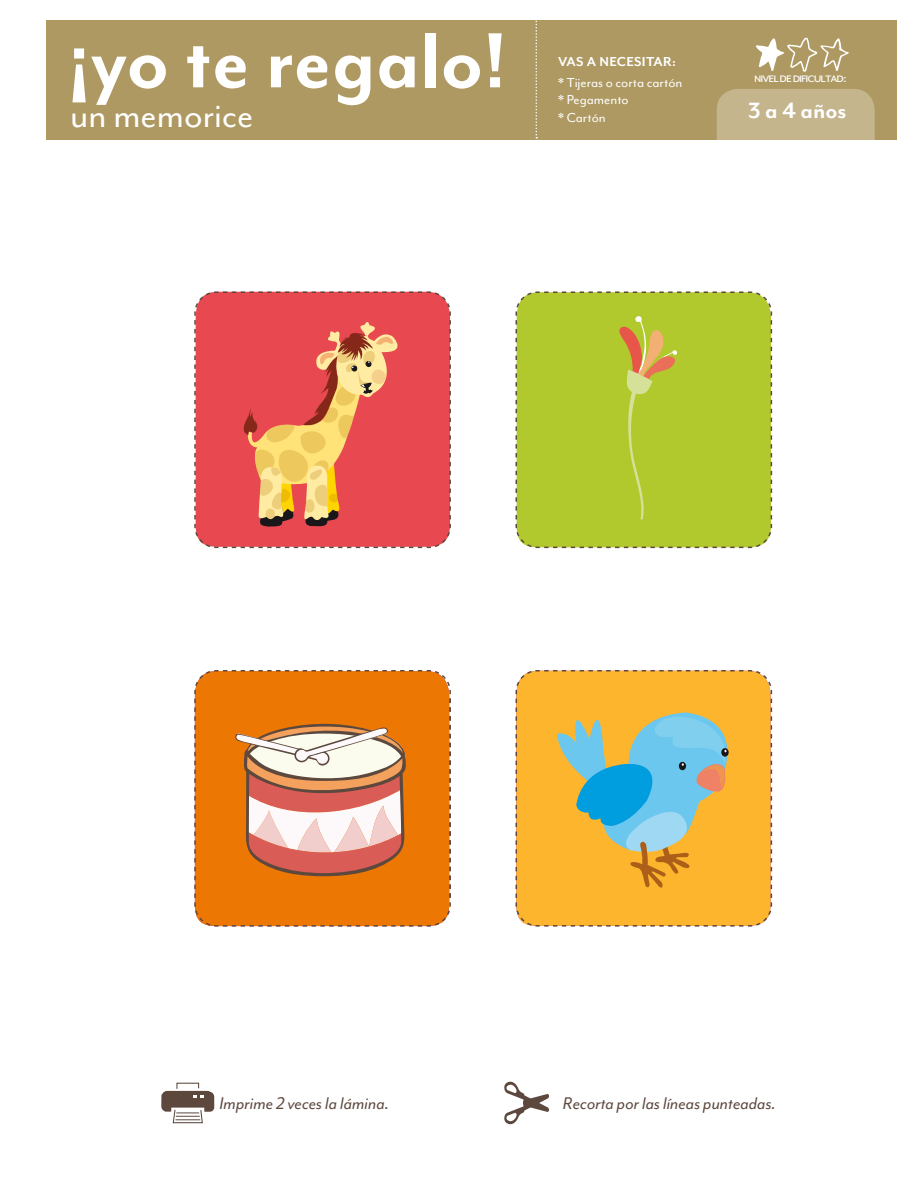
<style>
.page{position:relative;width:918px;height:1188px;background:#fff}
.page>*{position:absolute;margin:0;border:0;box-sizing:border-box;transform-origin:0 0}
.t1{font:90px "Mr Eaves Mod B";color:#fff}
.t2{font:39.3px "Mr Eaves Mod R";color:#fff}
.t3{font:25.5px "Mr Eaves Mod B";color:#fff}
.t4{font:19.5px "Mr Eaves Mod RI";color:#5d483e}
.t5{font:15px/21.5px "Mr Eaves Mod R";color:#fff}
.t6{font:15px "Mr Eaves Mod SCR";letter-spacing:-.06em;color:#fff}
.s1{font-family:"Mr Eaves Mod B"}
</style>
<div class="page">
<div style="left:46px;top:20px;width:851px;height:119px;background:#ae9962"></div>
<div style="left:717px;top:89px;width:158px;height:50px;background:#c4b58d"></div>
<svg style="left:536px;top:20px;width:1px;height:119px"></svg>
<svg style="left:504px;top:1081px;width:45px;height:44px"></svg>
<svg style="left:161px;top:1082px;width:53px;height:42px"></svg>
<svg style="left:756px;top:37px;width:93px;height:35px"></svg>
<svg style="left:515px;top:670px;width:258px;height:257px;background:#f8b535"></svg>
<div style="left:194px;top:670px;width:257px;height:257px;background:#ed7703"></div>
<div style="left:515px;top:291px;width:258px;height:258px;background:#b1c92c"></div>
<svg style="left:194px;top:291px;width:257px;height:258px;background:#e54f56"></svg>
<svg style="left:449px;top:698px;width:2px;height:202px"></svg>
<svg style="left:244px;top:322px;width:154px;height:205px;background:#e5765a"></svg>
<svg style="left:616px;top:315px;width:63px;height:205px;background:#b9c338"></svg>
<svg style="left:557px;top:712px;width:172px;height:176px;background:#acb686"></svg>
<svg style="left:235px;top:724px;width:171px;height:152px"></svg>
<p class="t1" style="left:68px;top:10px;width:441px">¡yo te regalo!</p>
<p class="t2" style="left:70px;top:94px;width:185px">un memorice</p>
<p class="t5" style="left:558px;top:50px;width:126px"><span class="s1">VAS A NECESITAR: </span>* Tijeras o corta cartón</p>
<p class="t5" style="left:558px;top:91px;width:72px;line-height:17.2px">* Pegamento * Cartón</p>
<p class="t6" style="left:754px;top:69px;width:94px">nivel de dificultad:</p>
<p class="t3" style="left:748px;top:96px;width:100px">3 a 4 años</p>
<p class="t4" style="left:220px;top:1093px;width:171px">Imprime 2 veces la lámina.</p>
<p class="t4" style="left:563px;top:1093px;width:215px">Recorta por las líneas punteadas.</p>
</div>
